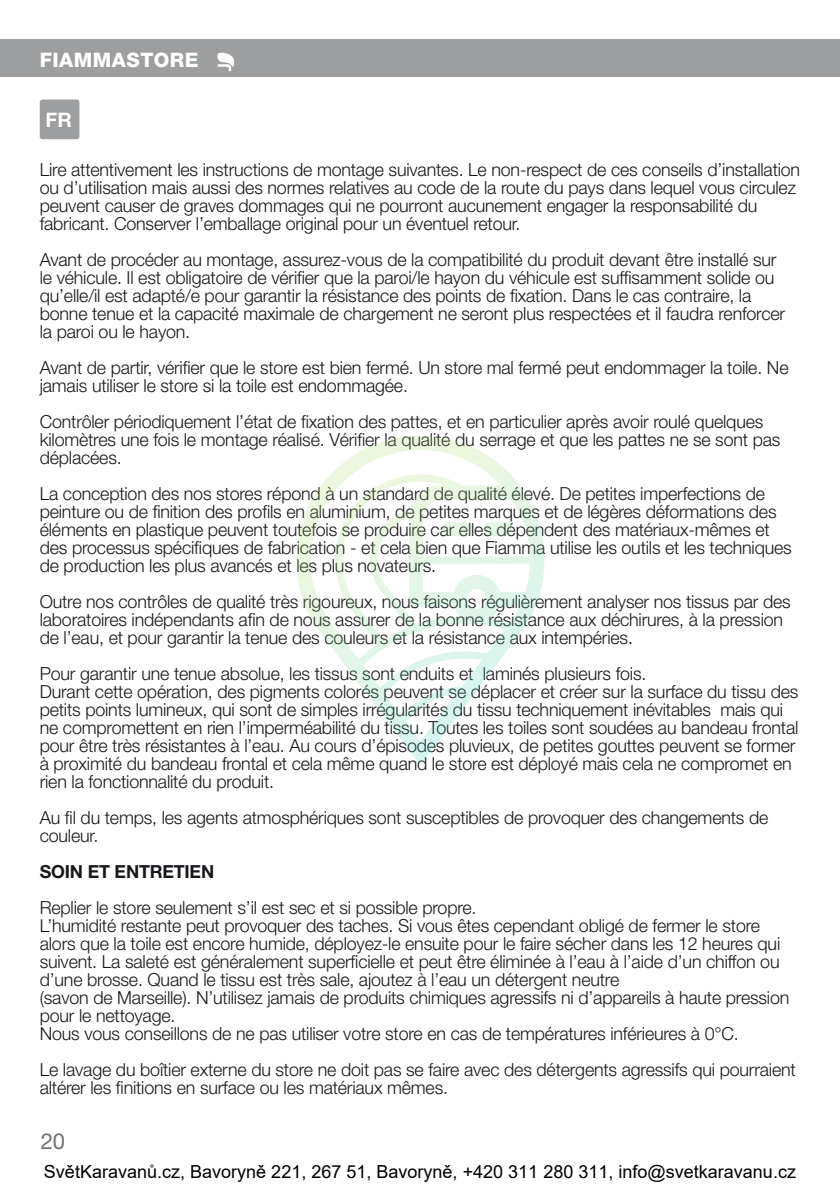
<style>
.page{position:relative;width:840px;height:1191px;background:#fff}
.page>*{position:absolute;margin:0;border:0;box-sizing:border-box;transform-origin:0 0}
.t1{font:22px "Helvetica Neue";color:#707172}
.t2{font:800 20px "Helvetica Neue";letter-spacing:.025em;color:#fff}
.t3{font:700 20px "Helvetica Neue";color:#fff}
.t4{font:300 18px/18px "Helvetica Neue";letter-spacing:-.01em;color:#1a171c}
.t5{font:18px "Arial";color:#000}
.t6{font:700 18px "Helvetica Neue";letter-spacing:-.01em;color:#1a171c}
</style>
<div class="page">
<div style="left:0;top:40px;width:839px;height:37px;background:#9c9e9f"></div>
<svg style="left:217px;top:52px;width:17px;height:19px"></svg>
<div style="left:40px;top:99px;width:39px;height:40px;background:#9c9e9f;border-radius:3px"></div>
<img style="left:297px;top:436px;width:248px;height:329px">
<p class="t2" style="left:40px;top:48px;width:160px">FIAMMASTORE</p>
<p class="t3" style="left:46px;top:108px;width:28px">FR</p>
<p class="t4" style="left:40px;top:160px;width:761px">Lire attentivement les instructions de montage suivantes. Le non-respect de ces conseils d’installation ou d’utilisation mais aussi des normes relatives au code de la route du pays dans lequel vous circulez peuvent causer de graves dommages qui ne pourront aucunement engager la responsabilité du fabricant. Conserver l’emballage original pour un éventuel retour.</p>
<p class="t4" style="left:40px;top:250px;width:746px">Avant de procéder au montage, assurez-vous de la compatibilité du produit devant être installé sur le véhicule. Il est obligatoire de vérifier que la paroi/le hayon du véhicule est suffisamment solide ou qu’elle/il est adapté/e pour garantir la résistance des points de fixation. Dans le cas contraire, la bonne tenue et la capacité maximale de chargement ne seront plus respectées et il faudra renforcer la paroi ou le hayon.</p>
<p class="t4" style="left:40px;top:358px;width:750px">Avant de partir, vérifier que le store est bien fermé. Un store mal fermé peut endommager la toile. Ne jamais utiliser le store si la toile est endommagée.</p>
<p class="t4" style="left:40px;top:412px;width:741px">Contrôler périodiquement l’état de fixation des pattes, et en particulier après avoir roulé quelques kilomètres une fois le montage réalisé. Vérifier la qualité du serrage et que les pattes ne se sont pas déplacées.</p>
<p class="t4" style="left:40px;top:484px;width:753px">La conception des nos stores répond à un standard de qualité élevé. De petites imperfections de peinture ou de finition des profils en aluminium, de petites marques et de légères déformations des éléments en plastique peuvent toutefois se produire car elles dépendent des matériaux-mêmes et des processus spécifiques de fabrication - et cela bien que Fiamma utilise les outils et les techniques de production les plus avancés et les plus novateurs.</p>
<p class="t4" style="left:40px;top:592px;width:752px">Outre nos contrôles de qualité très rigoureux, nous faisons régulièrement analyser nos tissus par des laboratoires indépendants afin de nous assurer de la bonne résistance aux déchirures, à la pression de l’eau, et pour garantir la tenue des couleurs et la résistance aux intempéries.</p>
<p class="t4" style="left:40px;top:664px;width:759px">Pour garantir une tenue absolue, les tissus sont enduits et laminés plusieurs fois.<br>Durant cette opération, des pigments colorés peuvent se déplacer et créer sur la surface du tissu des petits points lumineux, qui sont de simples irrégularités du tissu techniquement inévitables mais qui ne compromettent en rien l’imperméabilité du tissu. Toutes les toiles sont soudées au bandeau frontal pour être très résistantes à l’eau. Au cours d’épisodes pluvieux, de petites gouttes peuvent se former à proximité du bandeau frontal et cela même quand le store est déployé mais cela ne compromet en rien la fonctionnalité du produit.</p>
<p class="t4" style="left:40px;top:808px;width:729px">Au fil du temps, les agents atmosphériques sont susceptibles de provoquer des changements de couleur.</p>
<p class="t6" style="left:40px;top:860px;width:176px">SOIN ET ENTRETIEN</p>
<p class="t4" style="left:40px;top:898px;width:750px">Replier le store seulement s’il est sec et si possible propre.<br>L’humidité restante peut provoquer des taches. Si vous êtes cependant obligé de fermer le store alors que la toile est encore humide, déployez-le ensuite pour le faire sécher dans les 12 heures qui suivent. La saleté est généralement superficielle et peut être éliminée à l’eau à l’aide d’un chiffon ou d’une brosse. Quand le tissu est très sale, ajoutez à l’eau un détergent neutre<br>(savon de Marseille). N’utilisez jamais de produits chimiques agressifs ni d’appareils à haute pression pour le nettoyage.<br>Nous vous conseillons de ne pas utiliser votre store en cas de températures inférieures à 0°C.</p>
<p class="t4" style="left:40px;top:1060px;width:757px">Le lavage du boîtier externe du store ne doit pas se faire avec des détergents agressifs qui pourraient altérer les finitions en surface ou les matériaux mêmes.</p>
<p class="t1" style="left:41px;top:1127px;width:26px">20</p>
<p class="t5" style="left:44px;top:1159px;width:753px">SvětKaravanů.cz, Bavoryně 221, 267 51, Bavoryně, +420 311 280 311, info@svetkaravanu.cz</p>
</div>
